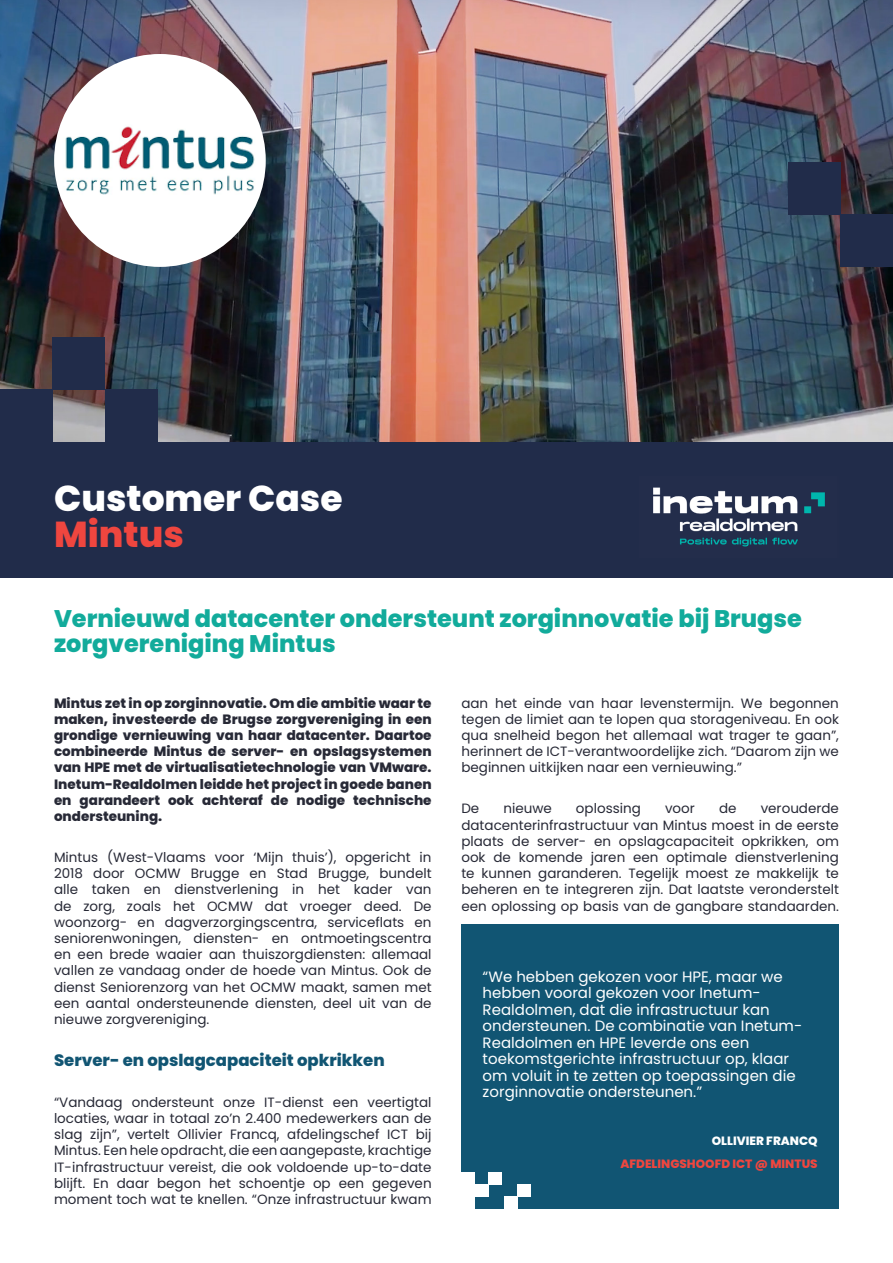
<style>
.page{position:relative;width:893px;height:1263px;background:#fff}
.page>*{position:absolute;margin:0;border:0;box-sizing:border-box;transform-origin:0 0}
.t1{font:800 36px "Poppins";color:#fff}
.t2{font:800 36px "Poppins";color:#ef463f}
.Title_intro{font:800 24px/25.5px "Poppins";color:#12ab9b}
.Content{font:800 16.5px "Poppins";color:#115573}
.t3{font:15px/16.5px "Poppins";color:#fff}
.Content-2{font:13.5px/16.2px "Poppins";color:#272936;text-align:justify}
.Content-3{font:800 13.5px/16.2px "Poppins";color:#272936;text-align:justify}
.t4{font:800 12px "Poppins";color:#ef463f}
.t5{font:800 12px "Poppins";color:#fff}
</style>
<div class="page">
<div style="left:0;top:441px;width:893px;height:137px;background:#212c4a"></div>
<img style="left:653px;top:487px;width:172px;height:60px">
<img style="left:0;top:0;width:893px;height:441px">
<div style="left:0;top:389px;width:52px;height:52px;background:#212c4a"></div>
<div style="left:52px;top:338px;width:52px;height:52px;background:#212c4a"></div>
<div style="left:105px;top:389px;width:52px;height:52px;background:#212c4a"></div>
<div style="left:789px;top:162px;width:52px;height:52px;background:#212c4a"></div>
<div style="left:841px;top:215px;width:52px;height:52px;background:#212c4a"></div>
<div style="left:461px;top:925px;width:378px;height:284px;background:#115573"></div>
<div style="left:461px;top:1197px;width:14px;height:12px;background:#fff"></div>
<div style="left:461px;top:1184px;width:14px;height:13px;background:#fff"></div>
<div style="left:504px;top:1197px;width:13px;height:12px;background:#fff"></div>
<div style="left:475px;top:1184px;width:13px;height:13px;background:#fff"></div>
<div style="left:461px;top:1172px;width:14px;height:12px;background:#fff"></div>
<div style="left:488px;top:1172px;width:14px;height:12px;background:#fff"></div>
<div style="left:517px;top:1184px;width:14px;height:13px;background:#fff"></div>
<img style="left:54px;top:54px;width:212px;height:213px">
<p class="t1" style="left:54px;top:477px;width:290px">Customer Case</p>
<p class="t2" style="left:54px;top:513px;width:131px">Mintus</p>
<p class="Title_intro" style="left:54px;top:605px;width:749px">Vernieuwd datacenter ondersteunt zorginnovatie bij Brugse zorgvereniging Mintus</p>
<p class="Content-3" style="left:54px;top:695px;width:379px">Mintus zet in op zorginnovatie. Om die ambitie waar te maken, investeerde de Brugse zorgvereniging in een grondige vernieuwing van haar datacenter. Daartoe combineerde Mintus de server- en opslagsystemen van HPE met de virtualisatietechnologie van VMware.<br>Inetum-Realdolmen leidde het project in goede banen en garandeert ook achteraf de nodige technische ondersteuning.</p>
<p class="Content-2" style="left:54px;top:849px;width:379px">Mintus (West-Vlaams voor ‘Mijn thuis’), opgericht in 2018 door OCMW Brugge en Stad Brugge, bundelt alle taken en dienstverlening in het kader van de zorg, zoals het OCMW dat vroeger deed. De woonzorg- en dagverzorgingscentra, serviceflats en seniorenwoningen, diensten- en ontmoetingscentra en een brede waaier aan thuiszorgdiensten: allemaal vallen ze vandaag onder de hoede van Mintus. Ook de dienst Seniorenzorg van het OCMW maakt, samen met een aantal ondersteunende diensten, deel uit van de nieuwe zorgvereniging.</p>
<p class="Content" style="left:54px;top:1050px;width:332px">Server- en opslagcapaciteit opkrikken</p>
<p class="Content-2" style="left:54px;top:1094px;width:379px">“Vandaag ondersteunt onze IT-dienst een veertigtal locaties, waar in totaal zo’n 2.400 medewerkers aan de slag zijn”, vertelt Ollivier Francq, afdelingschef ICT bij Mintus. Een hele opdracht, die een aangepaste, krachtige IT-infrastructuur vereist, die ook voldoende up-to-date blijft. En daar begon het schoentje op een gegeven moment toch wat te knellen. “Onze infrastructuur kwam</p>
<p class="Content-2" style="left:461px;top:695px;width:379px">aan het einde van haar levenstermijn. We begonnen tegen de limiet aan te lopen qua storageniveau. En ook qua snelheid begon het allemaal wat trager te gaan”, herinnert de ICT-verantwoordelijke zich. “Daarom zijn we beginnen uitkijken naar een vernieuwing.”</p>
<p class="Content-2" style="left:461px;top:801px;width:19px">De</p>
<p class="Content-2" style="left:503px;top:801px;width:50px">nieuwe</p>
<p class="Content-2" style="left:576px;top:801px;width:66px">oplossing</p>
<p class="Content-2" style="left:665px;top:801px;width:31px">voor</p>
<p class="Content-2" style="left:719px;top:801px;width:19px">de</p>
<p class="Content-2" style="left:461px;top:801px;width:379px;text-indent:299px">verouderde datacenterinfrastructuur van Mintus moest in de eerste plaats de server- en opslagcapaciteit opkrikken, om ook de komende jaren een optimale dienstverlening te kunnen garanderen. Tegelijk moest ze makkelijk te beheren en te integreren zijn. Dat laatste veronderstelt een oplossing op basis van de gangbare standaarden.</p>
<p class="t3" style="left:483px;top:968px;width:321px">“We hebben gekozen voor HPE, maar we hebben vooral gekozen voor Inetum-Realdolmen, dat die infrastructuur kan ondersteunen. De combinatie van Inetum-Realdolmen en HPE leverde ons een toekomstgerichte infrastructuur op, klaar om voluit in te zetten op toepassingen die zorginnovatie ondersteunen.”</p>
<p class="t5" style="left:712px;top:1134px;width:107px">OLLIVIER FRANCQ</p>
<p class="t4" style="left:620px;top:1157px;width:199px">AFDELINGSHOOFD ICT @ MINTUS</p>
</div>
